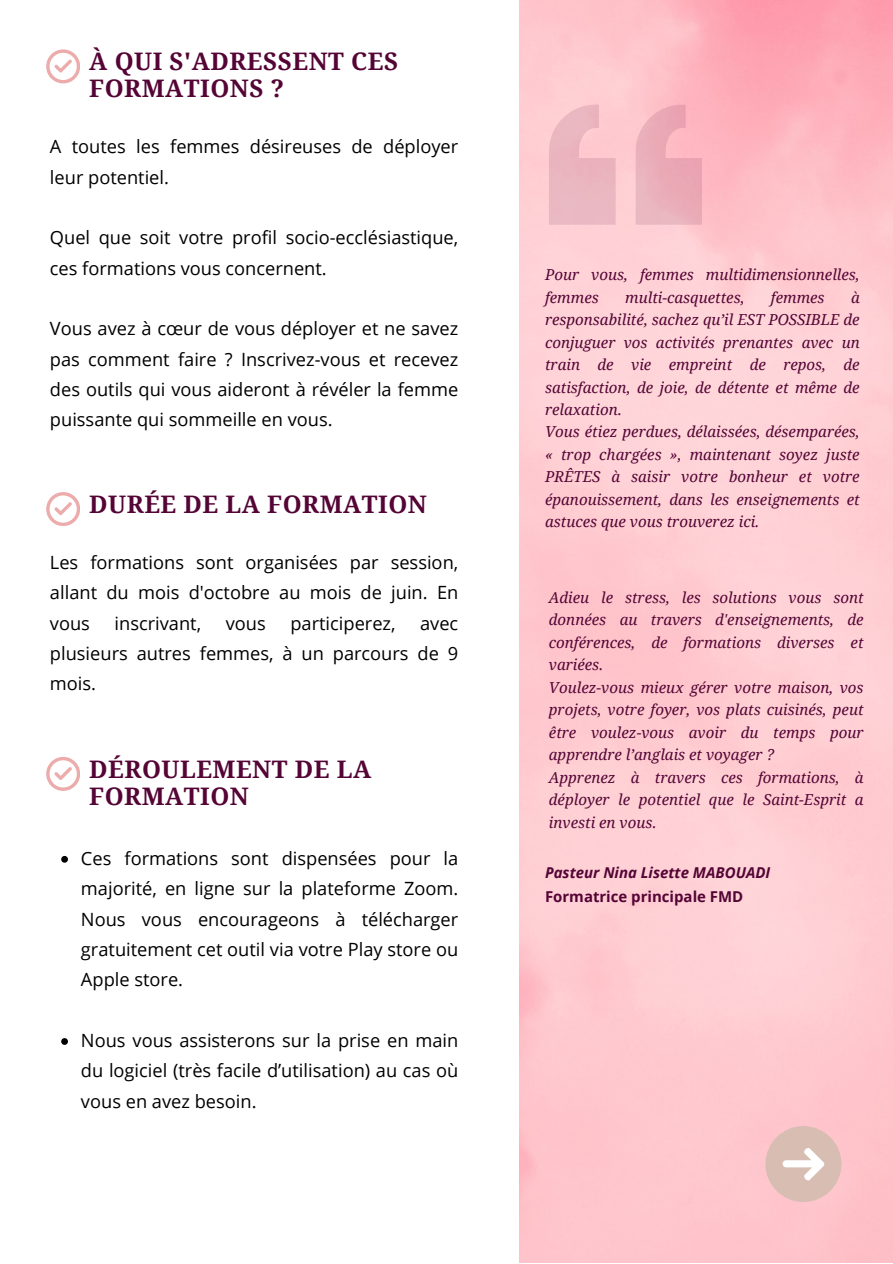
<style>
.page{position:relative;width:893px;height:1264px;background:#fff}
.page>*{position:absolute;margin:0;border:0;box-sizing:border-box;transform-origin:0 0}
.t1{font:700 24.15px/27px "Droid Serif";letter-spacing:.02em;color:#540435}
.t2{font:18.3px/30.3px "Open Sans";color:#000;text-align:justify}
.t3{font:italic 15.15px/22.5px "Droid Serif";color:#540435;text-align:justify}
.t4{font:italic 700 15px "Open Sans";color:#540435}
.t5{font:700 15px "Open Sans";color:#540435}
</style>
<div class="page">
<svg style="left:46px;top:49px;width:34px;height:34px"></svg>
<svg style="left:549px;top:105px;width:152px;height:120px;background:#f0b8c1"></svg>
<svg style="left:46px;top:492px;width:34px;height:34px"></svg>
<svg style="left:46px;top:757px;width:34px;height:33px"></svg>
<div style="left:765px;top:1126px;width:76px;height:75px;background:#d7bdb2;border-radius:50%"></div>
<svg style="left:782px;top:1148px;width:42px;height:32px"></svg>
<svg style="left:61px;top:856px;width:7px;height:6px"></svg>
<svg style="left:61px;top:1038px;width:7px;height:6px"></svg>
<p class="t1" style="left:89px;top:48px;width:310px">À QUI S'ADRESSENT CES<br>FORMATIONS ?</p>
<p class="t2" style="left:50px;top:131px;width:410px">A toutes les femmes désireuses de déployer leur potentiel.</p>
<p class="t2" style="left:50px;top:222px;width:410px">Quel que soit votre profil socio-ecclésiastique, ces formations vous concernent.</p>
<p class="t2" style="left:50px;top:313px;width:410px">Vous avez à cœur de vous déployer et ne savez pas comment faire ? Inscrivez-vous et recevez des outils qui vous aideront à révéler la femme puissante qui sommeille en vous.</p>
<p class="t1" style="left:89px;top:491px;width:339px">DURÉE DE LA FORMATION</p>
<p class="t2" style="left:50px;top:546px;width:410px">Les formations sont organisées par session, allant du mois d'octobre au mois de juin. En vous</p>
<p class="t2" style="left:114px;top:607px;width:88px">inscrivant,</p>
<p class="t2" style="left:226px;top:607px;width:42px">vous</p>
<p class="t2" style="left:290px;top:607px;width:107px">participerez,</p>
<p class="t2" style="left:50px;top:607px;width:410px;text-indent:370px">avec plusieurs autres femmes, à un parcours de 9 mois.</p>
<p class="t1" style="left:89px;top:755px;width:283px">DÉROULEMENT DE LA<br>FORMATION</p>
<p class="t2" style="left:81px;top:842px;width:379px">Ces formations sont dispensées pour la majorité, en ligne sur la plateforme Zoom.<br>Nous vous encourageons à télécharger gratuitement cet outil via votre Play store ou Apple store.</p>
<p class="t2" style="left:81px;top:1024px;width:379px">Nous vous assisterons sur la prise en main du logiciel (très facile d’utilisation) au cas où vous en avez besoin.</p>
<p class="t3" style="left:545px;top:263px;width:316px">Pour vous, femmes multidimensionnelles, femmes</p>
<p class="t3" style="left:625px;top:286px;width:121px">multi-casquettes,</p>
<p class="t3" style="left:770px;top:286px;width:55px">femmes</p>
<p class="t3" style="left:545px;top:286px;width:316px;text-indent:306px">à responsabilité, sachez qu’il EST POSSIBLE de conjuguer vos activités prenantes avec un train de vie empreint de repos, de satisfaction, de joie, de détente et même de relaxation.</p>
<p class="t3" style="left:545px;top:421px;width:316px">Vous étiez perdues, délaissées, désemparées, « trop chargées », maintenant soyez juste PRÊTES à saisir votre bonheur et votre épanouissement, dans les enseignements et astuces que vous trouverez ici.</p>
<p class="t3" style="left:549px;top:586px;width:316px">Adieu le stress, les solutions vous sont données au travers d'enseignements, de conférences, de formations diverses et variées.</p>
<p class="t3" style="left:549px;top:676px;width:316px">Voulez-vous mieux gérer votre maison, vos projets, votre foyer, vos plats cuisinés, peut être voulez-vous avoir du temps pour apprendre l’anglais et voyager ?</p>
<p class="t3" style="left:549px;top:766px;width:316px">Apprenez à travers ces formations, à déployer le potentiel que le Saint-Esprit a investi en vous.</p>
<p class="t4" style="left:545px;top:861px;width:227px">Pasteur Nina Lisette MABOUADI</p>
<p class="t5" style="left:545px;top:886px;width:200px">Formatrice principale FMD</p>
</div>
